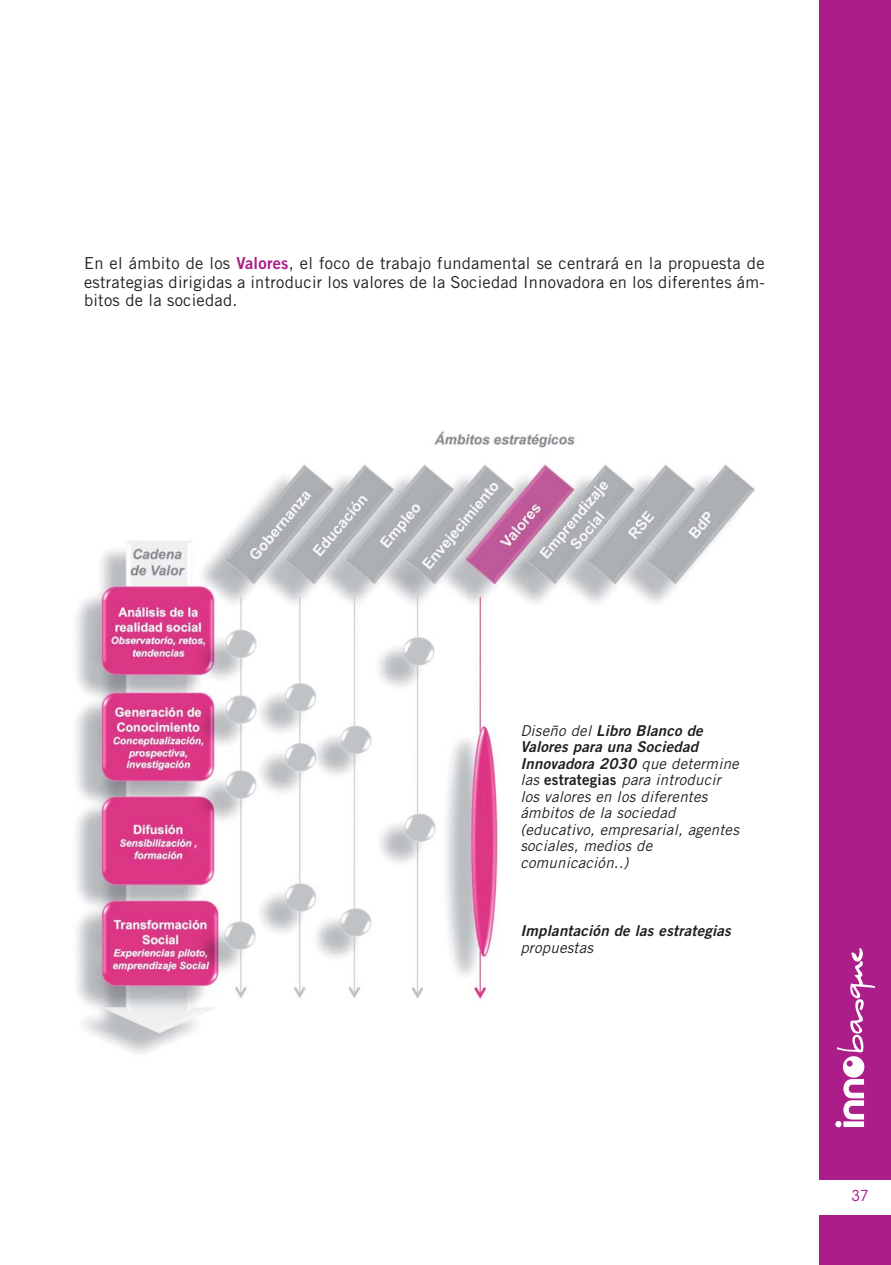
<style>
.page{position:relative;width:891px;height:1265px;background:#fff}
.page>*{position:absolute;margin:0;border:0;box-sizing:border-box;transform-origin:0 0}
.t1{font:16.5px/18.8px "Trade Gothic LT Std";letter-spacing:.015em;color:#231f20;text-align:justify}
.t2{font:italic 15px/16.5px "Trade Gothic LT Std";letter-spacing:.015em;color:#231f20}
.t3{font:15px/16.5px "Trade Gothic LT Std Bd 2 Obl";letter-spacing:.015em;color:#231f20}
.t4{font:15px "ITC Avant Garde Std";color:#ab1d88}
.s1{font-family:"Trade Gothic LT Std Bd 2";color:#ab1d88}
.s2{font-family:"Trade Gothic LT Std";font-style:italic}
.s3{font-family:"Trade Gothic LT Std Bd 2";font-style:normal}
</style>
<div class="page">
<div style="left:820px;top:0;width:71px;height:1264px;background:#ab1d88"></div>
<div style="left:815px;top:1179px;width:76px;height:34px;background:#fff"></div>
<svg style="left:835px;top:948px;width:40px;height:179px"></svg>
<div style="left:870px;top:996px;width:13px;height:138px;background:#ab1d88"></div>
<img style="left:76px;top:431px;width:679px;height:623px">
<p class="t1" style="left:84px;top:255px;width:682px">En el ámbito de los <span class="s1">Valores</span>, el foco de trabajo fundamental se centrará en la propuesta de estrategias dirigidas a introducir los valores de la Sociedad Innovadora en los diferentes ám&shy;bitos de la sociedad.</p>
<p class="t3" style="left:520px;top:723px;width:220px"><span class="s2">Diseño del</span> Libro Blanco de<br>Valores para una Sociedad<br>Innovadora 2030 <span class="s2">que determine</span></p>
<p class="t2" style="left:520px;top:773px;width:220px">las <span class="s3">estrategias</span> para introducir los valores en los diferentes ámbitos de la sociedad (educativo, empresarial, agentes sociales, medios de comunicación..)</p>
<p class="t3" style="left:520px;top:924px;width:212px">Implantación de las estrategias</p>
<p class="t2" style="left:520px;top:940px;width:74px">propuestas</p>
<p class="t4" style="left:851px;top:1186px;width:19px">37</p>
</div>
